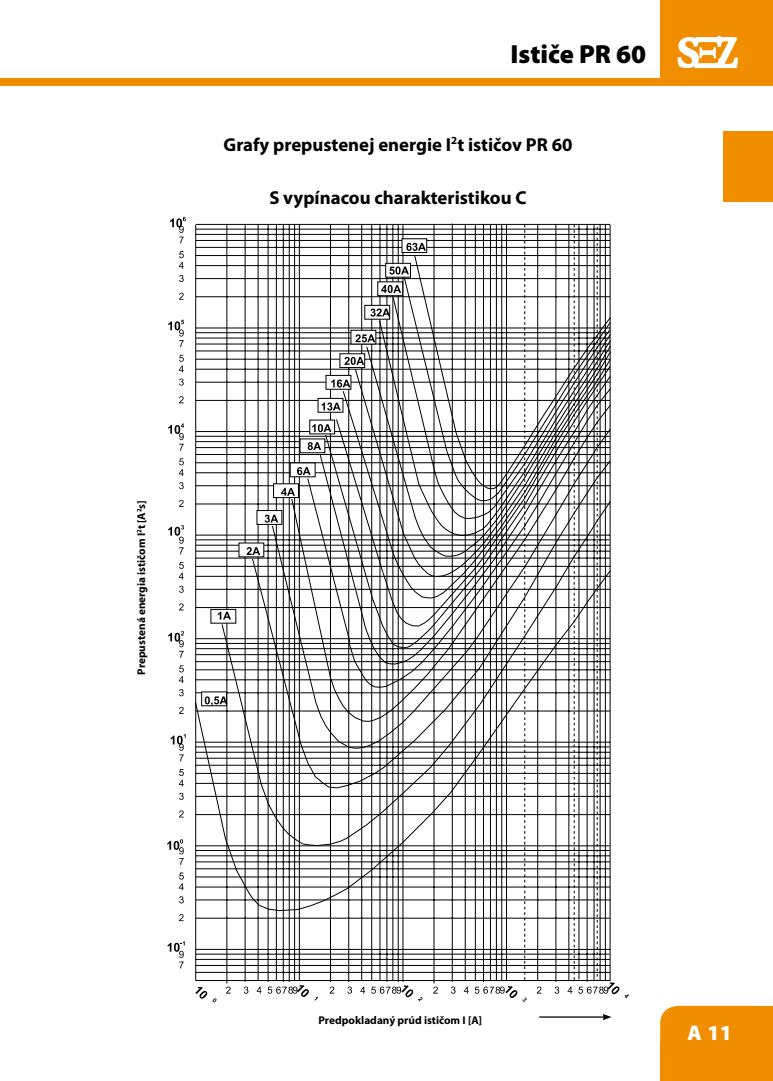
<style>
.page{position:relative;width:773px;height:1081px;background:#fff}
.page>*{position:absolute;margin:0;border:0;box-sizing:border-box;transform-origin:0 0}
.t1{font:900 26.25px "Myriad Pro";color:#000}
.t2{font:900 21.25px "Myriad Pro";color:#fff}
.t3{font:700 18.75px "Myriad Pro";color:#000}
.t4{font:700 11.25px "Myriad Pro";color:#000}
</style>
<div class="page">
<div style="left:0;top:78px;width:772px;height:7px;background:#f18e00"></div>
<div style="left:660px;top:1006px;width:112px;height:75px;background:#f18e00"></div>
<div style="left:660px;top:1044px;width:33px;height:37px;background:#f18e00"></div>
<div style="left:739px;top:1044px;width:33px;height:37px;background:#f18e00"></div>
<div style="left:739px;top:1006px;width:33px;height:36px;background:#f18e00"></div>
<div style="left:723px;top:131px;width:49px;height:71px;background:#f18e00"></div>
<div style="left:660px;top:0;width:112px;height:82px;background:#f18e00"></div>
<svg style="left:677px;top:36px;width:61px;height:32px"></svg>
<hr style="left:276px;top:224px;width:1px;height:757px;background:#000">
<hr style="left:379px;top:224px;width:1px;height:757px;background:#000">
<hr style="left:196px;top:972px;width:414px;height:1px;background:#000">
<hr style="left:196px;top:247px;width:414px;height:1px;background:#000">
<hr style="left:283px;top:225px;width:1px;height:757px;background:#000">
<hr style="left:386px;top:225px;width:1px;height:757px;background:#000">
<hr style="left:196px;top:965px;width:414px;height:1px;background:#000">
<hr style="left:196px;top:240px;width:414px;height:1px;background:#000">
<hr style="left:289px;top:224px;width:1px;height:758px;background:#000">
<hr style="left:392px;top:224px;width:1px;height:757px;background:#000">
<hr style="left:196px;top:959px;width:414px;height:1px;background:#000">
<hr style="left:196px;top:234px;width:414px;height:1px;background:#000">
<hr style="left:294px;top:224px;width:1px;height:757px;background:#000">
<hr style="left:398px;top:224px;width:1px;height:758px;background:#000">
<hr style="left:195px;top:954px;width:414px;height:1px;background:#000">
<hr style="left:196px;top:229px;width:413px;height:1px;background:#000">
<hr style="left:268px;top:224px;width:1px;height:758px;background:#000">
<hr style="left:371px;top:224px;width:1px;height:757px;background:#000">
<hr style="left:196px;top:980px;width:414px;height:1px;background:#000">
<hr style="left:258px;top:224px;width:1px;height:757px;background:#000">
<hr style="left:361px;top:224px;width:1px;height:757px;background:#000">
<hr style="left:465px;top:224px;width:1px;height:756px;background:#000">
<hr style="left:245px;top:224px;width:1px;height:758px;background:#000">
<hr style="left:348px;top:224px;width:1px;height:758px;background:#000">
<hr style="left:452px;top:224px;width:1px;height:758px;background:#000">
<hr style="left:555px;top:224px;width:1px;height:758px;background:#000">
<hr style="left:226px;top:224px;width:1px;height:759px;background:#000">
<hr style="left:330px;top:225px;width:1px;height:757px;background:#000">
<hr style="left:433px;top:225px;width:1px;height:758px;background:#000">
<hr style="left:537px;top:225px;width:1px;height:756px;background:#000">
<hr style="left:196px;top:918px;width:414px;height:1px;background:#000">
<hr style="left:195px;top:225px;width:1px;height:756px;background:#000">
<hr style="left:402px;top:225px;width:1px;height:757px;background:#000">
<hr style="left:299px;top:225px;width:1px;height:755px;background:#000">
<hr style="left:196px;top:949px;width:414px;height:1px;background:#000">
<hr style="left:196px;top:224px;width:414px;height:1px;background:#000">
<svg style="left:195px;top:986px;width:21px;height:16px"></svg>
<svg style="left:168px;top:631px;width:16px;height:27px"></svg>
<svg style="left:168px;top:525px;width:16px;height:29px"></svg>
<svg style="left:168px;top:423px;width:16px;height:28px"></svg>
<svg style="left:168px;top:320px;width:16px;height:27px"></svg>
<svg style="left:170px;top:217px;width:16px;height:26px"></svg>
<svg style="left:171px;top:734px;width:15px;height:27px"></svg>
<svg style="left:167px;top:839px;width:17px;height:26px"></svg>
<svg style="left:168px;top:941px;width:17px;height:27px"></svg>
<svg style="left:267px;top:985px;width:51px;height:15px"></svg>
<svg style="left:371px;top:985px;width:51px;height:16px"></svg>
<svg style="left:474px;top:225px;width:52px;height:776px"></svg>
<svg style="left:179px;top:665px;width:5px;height:18px"></svg>
<svg style="left:179px;top:562px;width:5px;height:17px"></svg>
<svg style="left:179px;top:458px;width:5px;height:18px"></svg>
<svg style="left:179px;top:355px;width:5px;height:17px"></svg>
<svg style="left:179px;top:251px;width:5px;height:18px"></svg>
<svg style="left:179px;top:769px;width:5px;height:17px"></svg>
<svg style="left:179px;top:872px;width:5px;height:18px"></svg>
<svg style="left:257px;top:986px;width:4px;height:7px"></svg>
<svg style="left:360px;top:986px;width:5px;height:7px"></svg>
<svg style="left:464px;top:986px;width:4px;height:7px"></svg>
<svg style="left:567px;top:225px;width:62px;height:773px"></svg>
<svg style="left:179px;top:689px;width:5px;height:7px"></svg>
<svg style="left:179px;top:585px;width:5px;height:8px"></svg>
<svg style="left:179px;top:482px;width:5px;height:7px"></svg>
<svg style="left:179px;top:378px;width:5px;height:7px"></svg>
<svg style="left:179px;top:275px;width:5px;height:7px"></svg>
<svg style="left:179px;top:793px;width:5px;height:7px"></svg>
<svg style="left:179px;top:896px;width:5px;height:7px"></svg>
<svg style="left:244px;top:986px;width:4px;height:7px"></svg>
<svg style="left:347px;top:986px;width:5px;height:7px"></svg>
<svg style="left:451px;top:986px;width:4px;height:7px"></svg>
<svg style="left:554px;top:986px;width:5px;height:7px"></svg>
<svg style="left:179px;top:707px;width:4px;height:7px"></svg>
<svg style="left:179px;top:603px;width:4px;height:7px"></svg>
<svg style="left:179px;top:500px;width:4px;height:7px"></svg>
<svg style="left:179px;top:396px;width:4px;height:7px"></svg>
<svg style="left:179px;top:293px;width:4px;height:7px"></svg>
<svg style="left:179px;top:810px;width:4px;height:7px"></svg>
<svg style="left:179px;top:914px;width:4px;height:7px"></svg>
<svg style="left:226px;top:986px;width:4px;height:7px"></svg>
<svg style="left:329px;top:986px;width:5px;height:7px"></svg>
<svg style="left:433px;top:986px;width:4px;height:7px"></svg>
<svg style="left:537px;top:986px;width:4px;height:7px"></svg>
<svg style="left:195px;top:254px;width:416px;height:657px"></svg>
<div style="left:401px;top:238px;width:26px;height:15px;background:#fff;border:1px solid #000"></div>
<svg style="left:385px;top:263px;width:26px;height:14px"></svg>
<div style="left:377px;top:281px;width:26px;height:15px;background:#fff;border:1px solid #000"></div>
<svg style="left:364px;top:305px;width:26px;height:14px"></svg>
<svg style="left:350px;top:330px;width:26px;height:14px"></svg>
<div style="left:339px;top:353px;width:26px;height:15px;background:#fff;border:1px solid #000"></div>
<div style="left:325px;top:375px;width:26px;height:14px;background:#fff;border:1px solid #000"></div>
<div style="left:317px;top:398px;width:26px;height:14px;background:#fff;border:1px solid #000"></div>
<div style="left:309px;top:420px;width:26px;height:14px;background:#fff"></div>
<div style="left:300px;top:438px;width:25px;height:15px;background:#fff"></div>
<div style="left:290px;top:463px;width:25px;height:14px;background:#fff"></div>
<div style="left:273px;top:483px;width:26px;height:15px;background:#fff;border:1px solid #000"></div>
<div style="left:256px;top:510px;width:26px;height:15px;background:#fff;border:1px solid #000"></div>
<div style="left:239px;top:543px;width:25px;height:14px;background:#fff"></div>
<div style="left:210px;top:609px;width:26px;height:14px;background:#fff;border:1px solid #000"></div>
<div style="left:201px;top:691px;width:26px;height:15px;background:#fff;border:1px solid #000"></div>
<svg style="left:205px;top:696px;width:22px;height:10px"></svg>
<svg style="left:218px;top:612px;width:13px;height:7px"></svg>
<svg style="left:264px;top:515px;width:14px;height:8px"></svg>
<svg style="left:246px;top:547px;width:14px;height:8px"></svg>
<svg style="left:281px;top:488px;width:14px;height:8px"></svg>
<svg style="left:297px;top:467px;width:13px;height:8px"></svg>
<svg style="left:307px;top:442px;width:14px;height:8px"></svg>
<svg style="left:312px;top:424px;width:19px;height:8px"></svg>
<svg style="left:321px;top:402px;width:20px;height:8px"></svg>
<svg style="left:331px;top:379px;width:19px;height:9px"></svg>
<svg style="left:344px;top:357px;width:20px;height:8px"></svg>
<svg style="left:355px;top:334px;width:20px;height:8px"></svg>
<svg style="left:370px;top:308px;width:20px;height:8px"></svg>
<svg style="left:381px;top:285px;width:20px;height:8px"></svg>
<svg style="left:389px;top:266px;width:20px;height:8px"></svg>
<svg style="left:406px;top:243px;width:20px;height:8px"></svg>
<hr style="left:539px;top:1016px;width:65px;height:1px;background:#000">
<svg style="left:602px;top:1014px;width:9px;height:6px"></svg>
<h1 class="t1" style="left:510px;top:39px;width:137px">Ističe PR 60</h1>
<p class="t3" style="left:223px;top:132px;width:350px">Grafy prepustenej energie I<sup>2</sup>t ističov PR 60</p>
<p class="t3" style="left:269px;top:185px;width:259px">S vypínacou charakteristikou C</p>
<p class="t4" style="left:134px;top:675px;width:176px;rotate:-90deg">Prepustená energia ističom I<sup>2</sup>t [A<sup>2</sup>s]</p>
<p class="t4" style="left:318px;top:1013px;width:165px">Predpokladaný prúd ističom I [A]</p>
<p class="t2" style="left:687px;top:1020px;width:46px">A 11</p>
</div>
